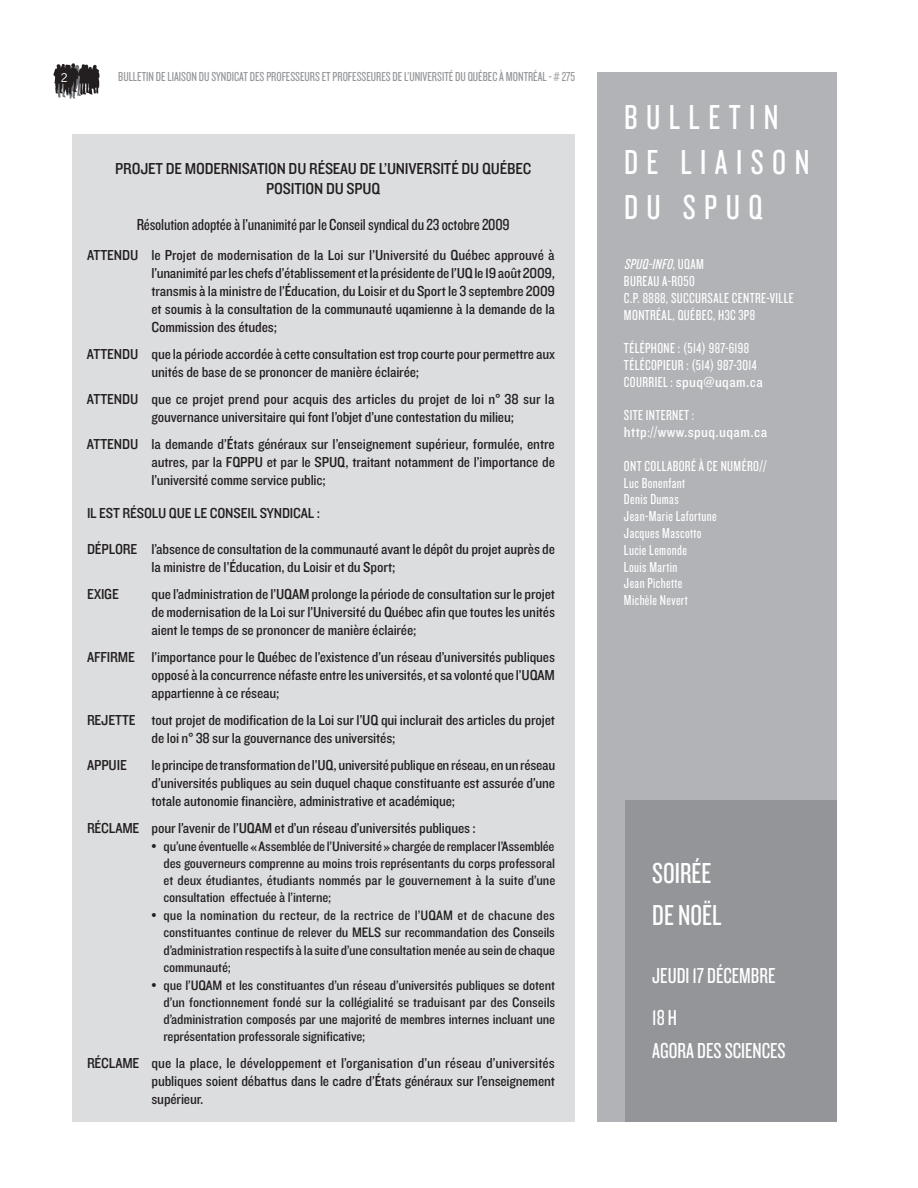
<style>
.page{position:relative;width:918px;height:1188px;background:#fff}
.page>*{position:absolute;margin:0;border:0;box-sizing:border-box;transform-origin:0 0}
.t1{font:36px/45px "Knockout HTF28 Junior Featherwt";letter-spacing:.235em;color:#fff}
.t2{font:30px/42.6px "Knockout HTF28 Junior Featherwt";color:#fff}
.t3{font:22.5px/42.2px "Knockout HTF28 Junior Featherwt";color:#fff}
.t4{font:16.5px/19.8px "Knockout HTF30 Junior Welterwt";letter-spacing:-.01em;color:#231f20;text-align:center}
.t5{font:16.5px "Knockout HTF29 Junior Liteweight";letter-spacing:-.01em;color:#231f20}
.t6{font:15px/18px "Knockout HTF30 Junior Welterwt";letter-spacing:-.01em;color:#231f20;text-align:justify}
.t7{font:15px/16.8px "Knockout HTF28 Junior Featherwt";letter-spacing:.025em;color:#fff}
.t8{font:15px "Knockout HTF30 Junior Welterwt";letter-spacing:.025em;color:#fff}
.t9{font:14.25px/17.1px "Knockout HTF30 Junior Welterwt";letter-spacing:-.01em;color:#231f20;text-align:justify}
.t10{font:300 14.25px "Bell Gothic";color:#fff}
.t11{font:13.5px "Knockout HTF28 Junior Featherwt";color:#95979a}
.s1{font-size:15px}
.s2{font-style:italic}
.s3{font-family:"Knockout HTF28 Junior Featherwt"}
</style>
<div class="page">
<div style="left:597px;top:72px;width:240px;height:1050px;background:#b2b3b7"></div>
<svg style="left:53px;top:63px;width:47px;height:36px"></svg>
<div style="left:625px;top:801px;width:212px;height:321px;background:#939598"></div>
<div style="left:72px;top:134px;width:502px;height:988px;background:#dcdddf"></div>
<p class="t10" style="left:60px;top:69px;width:9px">2</p>
<p class="t11" style="left:118px;top:70px;width:458px">BULLETIN DE LIAISON DU SYNDICAT DES PROFESSEURS ET PROFESSEURES DE L’UNIVERSITÉ DU QUÉBEC À MONTRÉAL - # 275</p>
<p class="t4" style="left:115px;top:159px;width:417px">PROJET DE MODERNISATION DU RÉSEAU DE L’UNIVERSITÉ DU QUÉBEC<br>POSITION DU SPUQ</p>
<p class="t5" style="left:137px;top:216px;width:375px">Résolution adoptée à l’unanimité par le Conseil syndical du 23 octobre 2009</p>
<p class="t6" style="left:152px;top:247px;width:405px;text-indent:-64px">ATTENDU le Projet de modernisation de la Loi sur l’Université du Québec approuvé à l’unanimité par les chefs d’établissement et la présidente de l’UQ le 19 août 2009, transmis à la ministre de l’Éducation, du Loisir et du Sport le 3 septembre 2009 et soumis à la consultation de la communauté uqamienne à la demande de la Commission des études;</p>
<p class="t6" style="left:151px;top:346px;width:405px;text-indent:-64px">ATTENDU que la période accordée à cette consultation est trop courte pour permettre aux unités de base de se prononcer de manière éclairée;</p>
<p class="t6" style="left:151px;top:391px;width:405px;text-indent:-64px">ATTENDU que ce projet prend pour acquis des articles du projet de loi n° 38 sur la gouvernance universitaire qui font l’objet d’une contestation du milieu;</p>
<p class="t6" style="left:151px;top:436px;width:405px;text-indent:-64px">ATTENDU la demande d’États généraux sur l’enseignement supérieur, formulée, entre autres, par la FQPPU et par le SPUQ, traitant notamment de l’importance de l’université comme service public;</p>
<p class="t6" style="left:87px;top:505px;width:235px">IL EST RÉSOLU QUE LE CONSEIL SYNDICAL :</p>
<p class="t6" style="left:152px;top:541px;width:405px;text-indent:-64px">DÉPLORE l’absence de consultation de la communauté avant le dépôt du projet auprès de la ministre de l’Éducation, du Loisir et du Sport;</p>
<p class="t6" style="left:87px;top:586px;width:33px">EXIGE</p>
<p class="t6" style="left:152px;top:586px;width:405px">que l’administration de l’UQAM prolonge la période de consultation sur le projet de modernisation de la Loi sur l’Université du Québec afin que toutes les unités aient le temps de se prononcer de manière éclairée;</p>
<p class="t6" style="left:152px;top:649px;width:405px;text-indent:-64px">AFFIRME l’importance pour le Québec de l’existence d’un réseau d’universités publiques opposé à la concurrence néfaste entre les universités, et sa volonté que l’UQAM appartienne à ce réseau;</p>
<p class="t6" style="left:152px;top:712px;width:405px;text-indent:-64px">REJETTE tout projet de modification de la Loi sur l’UQ qui inclurait des articles du projet de loi n° 38 sur la gouvernance des universités;</p>
<p class="t6" style="left:87px;top:757px;width:41px">APPUIE</p>
<p class="t6" style="left:152px;top:757px;width:405px">le principe de transformation de l’UQ, université publique en réseau, en un réseau d’universités publiques au sein duquel chaque constituante est assurée d’une totale autonomie financière, administrative et académique;</p>
<p class="t6" style="left:87px;top:820px;width:390px">RÉCLAME pour l’avenir de l’UQAM et d’un réseau d’universités publiques :</p>
<p class="t9" style="left:163px;top:838px;width:393px;text-indent:-12px"><span class="s1">•</span> qu’une éventuelle « Assemblée de l’Université » chargée de remplacer l’Assemblée des gouverneurs comprenne au moins trois représentants du corps professoral et deux étudiantes, étudiants nommés par le gouvernement à la suite d’une consultation effectuée à l’interne;</p>
<p class="t9" style="left:163px;top:908px;width:393px;text-indent:-12px"><span class="s1">•</span> que la nomination du recteur, de la rectrice de l’UQAM et de chacune des constituantes continue de relever du MELS sur recommandation des Conseils d’administration respectifs à la suite d’une consultation menée au sein de chaque communauté;</p>
<p class="t9" style="left:163px;top:977px;width:393px;text-indent:-12px"><span class="s1">•</span> que l’UQAM et les constituantes d’un réseau d’universités publiques se dotent d’un fonctionnement fondé sur la collégialité se traduisant par des Conseils d’administration composés par une majorité de membres internes incluant une représentation professorale significative;</p>
<p class="t6" style="left:152px;top:1054px;width:405px;text-indent:-64px">RÉCLAME que la place, le développement et l’organisation d’un réseau d’universités publiques soient débattus dans le cadre d’États généraux sur l’enseignement supérieur.</p>
<h1 class="t1" style="left:624px;top:95px;width:187px">BULLETIN<br>DE LIAISON<br>DU SPUQ</h1>
<p class="t7" style="left:624px;top:256px;width:171px"><span class="s2">SPUQ-INFO</span>, U Q A M<br>BUREAU A-R050<br>C.P. 8888, SUCCURSALE CENTRE-VILLE<br>MONTRÉAL, QUÉBEC, H3C 3P8</p>
<p class="t7" style="left:624px;top:340px;width:134px">TÉLÉPHONE : (514) 987-6198<br>TÉLÉCOPIEUR : (514) 987-3014</p>
<p class="t8" style="left:624px;top:374px;width:140px"><span class="s3">COURRIEL :</span> spuq@uqam.ca</p>
<p class="t7" style="left:624px;top:407px;width:72px">SITE INTERNET :</p>
<p class="t8" style="left:624px;top:424px;width:145px">http<span class="s3">://</span>www.spuq.uqam.ca</p>
<p class="t7" style="left:624px;top:458px;width:144px">ONT COLLABORÉ À CE NUMÉRO//<br>Luc Bonenfant<br>Denis Dumas<br>Jean-Marie Lafortune<br>Jacques Mascotto<br>Lucie Lemonde<br>Louis Martin<br>Jean Pichette<br>Michèle Nevert</p>
<h2 class="t2" style="left:652px;top:852px;width:71px">SOIRÉE<br>DE NOËL</h2>
<h3 class="t3" style="left:652px;top:955px;width:125px">JEUDI 17 DÉCEMBRE<br>18 H</h3>
<h3 class="t3" style="left:652px;top:1030px;width:135px">AGORA DES SCIENCES</h3>
</div>
